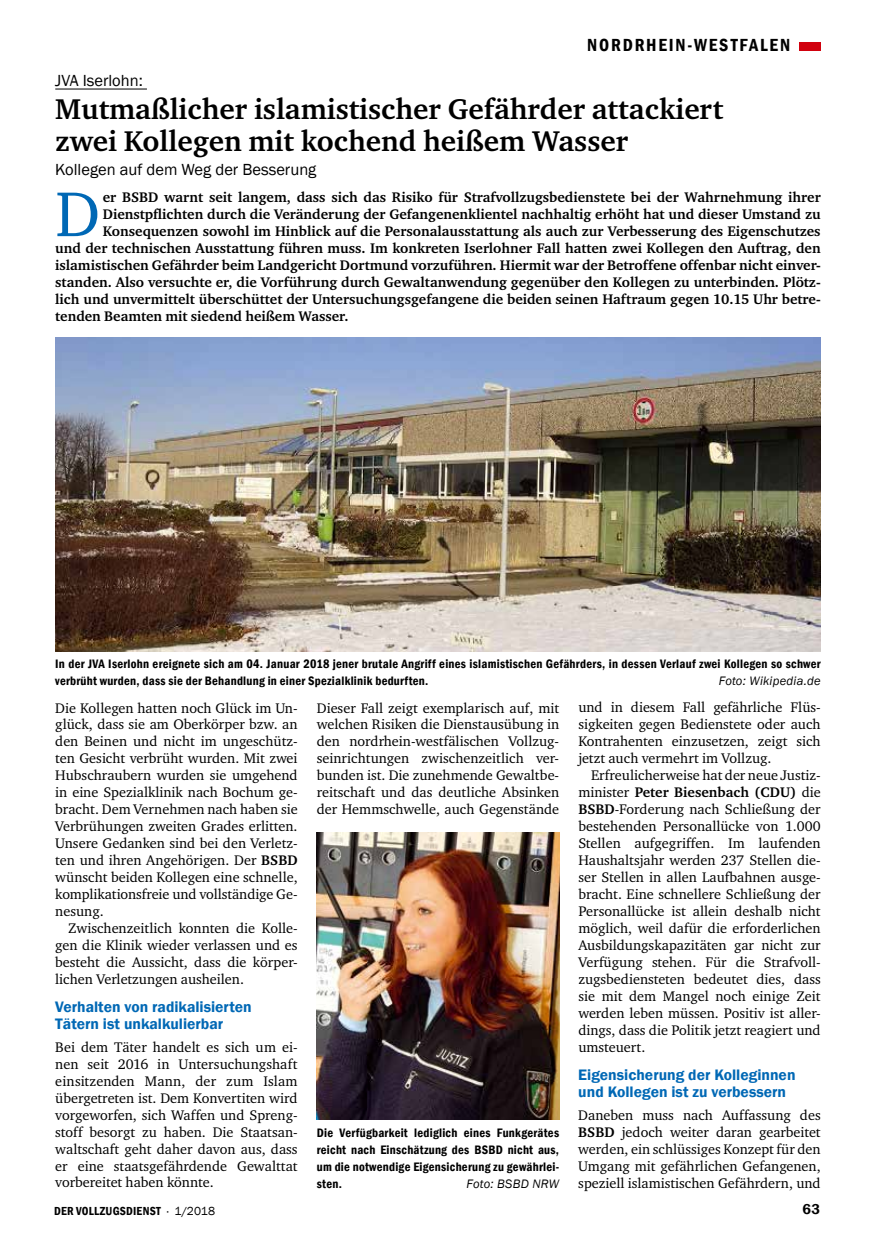
<style>
.page{position:relative;width:876px;height:1251px;background:#fff}
.page>*{position:absolute;margin:0;border:0;box-sizing:border-box;transform-origin:0 0}
.t1{font:64.8px "Charter ITC";color:#0068b5}
.t2{font:700 29.25px/31.5px "Charter ITC";color:#000}
.t3{font:600 condensed 18px "Franklin Gothic";letter-spacing:.1em;color:#000}
.t4{font:16.5px "Franklin Gothic";color:#000}
.t5{font:600 15.6px/17px "Franklin Gothic";color:#0068b5}
.t6{font:600 14.7px "Franklin Gothic";color:#000}
.t7{font:14.25px/17px "Charter ITC";color:#000;text-align:justify}
.t8{font:700 14.25px "Charter ITC";color:#000}
.t9{font:600 condensed 12.6px/17px "Franklin Gothic";letter-spacing:.02em;color:#000}
.t10{font:italic 12.6px "Franklin Gothic";letter-spacing:.02em;color:#000}
.t11{font:600 condensed 12px "Franklin Gothic";letter-spacing:.02em;color:#000}
.s1{font-weight:700}
.s2{font-weight:400}
.s3{font-weight:400;font-stretch:normal}
</style>
<div class="page">
<div style="left:799px;top:43px;width:22px;height:8px;background:#d1010e"></div>
<hr style="left:55px;top:89px;width:92px;height:1px;background:#000">
<img style="left:55px;top:337px;width:766px;height:314px">
<img style="left:317px;top:832px;width:242px;height:286px">
<p class="t3" style="left:587px;top:33px;width:204px">NORDRHEIN-WESTFALEN</p>
<p class="t4" style="left:55px;top:70px;width:89px">JVA Iserlohn:</p>
<p class="t2" style="left:55px;top:94px;width:669px">Mutmaßlicher islamistischer Gefährder attackiert zwei Kollegen mit kochend heißem Wasser</p>
<p class="t4" style="left:55px;top:159px;width:263px">Kollegen auf dem Weg der Besserung</p>
<p class="t1" style="left:55px;top:173px;width:46px">D</p>
<p class="t8" style="left:103px;top:188px;width:719px">er BSBD warnt seit langem, dass sich das Risiko für Strafvollzugsbedienstete bei der Wahrnehmung ihrer</p>
<p class="t8" style="left:103px;top:205px;width:719px">Dienstpflichten durch die Veränderung der Gefangenenklientel nachhaltig erhöht hat und dieser Umstand zu</p>
<p class="t8" style="left:103px;top:222px;width:719px">Konsequenzen sowohl im Hinblick auf die Personalausstattung als auch zur Verbesserung des Eigenschutzes</p>
<p class="t8" style="left:55px;top:239px;width:767px">und der technischen Ausstattung führen muss. Im konkreten Iserlohner Fall hatten zwei Kollegen den Auftrag, den</p>
<p class="t8" style="left:55px;top:256px;width:767px">islamistischen Gefährder beim Landgericht Dortmund vorzuführen. Hiermit war der Betroffene offenbar nicht einver-</p>
<p class="t8" style="left:55px;top:273px;width:767px">standen. Also versuchte er, die Vorführung durch Gewaltanwendung gegenüber den Kollegen zu unterbinden. Plötz-</p>
<p class="t8" style="left:55px;top:290px;width:767px">lich und unvermittelt überschüttet der Untersuchungsgefangene die beiden seinen Haftraum gegen 10.15 Uhr betre-</p>
<p class="t8" style="left:55px;top:307px;width:295px">tenden Beamten mit siedend heißem Wasser.</p>
<p class="t9" style="left:55px;top:655px;width:767px">In der JVA Iserlohn ereignete sich am 04. Januar 2018 jener brutale Angriff eines islamistischen Gefährders, in dessen Verlauf zwei Kollegen so schwer verbrüht wurden, dass sie der Behandlung in einer Spezialklinik bedurften.</p>
<p class="t10" style="left:719px;top:673px;width:103px">Foto: Wikipedia.de</p>
<p class="t7" style="left:55px;top:699px;width:244px">Die Kollegen hatten noch Glück im Un-</p>
<p class="t7" style="left:55px;top:716px;width:244px">glück, dass sie am Oberkörper bzw. an</p>
<p class="t7" style="left:55px;top:733px;width:244px">den Beinen und nicht im ungeschütz-</p>
<p class="t7" style="left:55px;top:749px;width:244px">ten Gesicht verbrüht wurden. Mit zwei</p>
<p class="t7" style="left:55px;top:766px;width:244px">Hubschraubern wurden sie umgehend</p>
<p class="t7" style="left:55px;top:783px;width:244px">in eine Spezialklinik nach Bochum ge-</p>
<p class="t7" style="left:55px;top:800px;width:244px">bracht. Dem Vernehmen nach haben sie</p>
<p class="t7" style="left:55px;top:817px;width:244px">Verbrühungen zweiten Grades erlitten.</p>
<p class="t7" style="left:55px;top:834px;width:244px">Unsere Gedanken sind bei den Verletz-</p>
<p class="t7" style="left:55px;top:851px;width:244px">ten und ihren Angehörigen. Der <span class="s1">BSBD</span></p>
<p class="t7" style="left:55px;top:868px;width:244px">wünscht beiden Kollegen eine schnelle,</p>
<p class="t7" style="left:55px;top:885px;width:243px">komplikationsfreie und vollständige Ge-</p>
<p class="t7" style="left:55px;top:902px;width:50px">nesung.</p>
<p class="t7" style="left:68px;top:919px;width:231px">Zwischenzeitlich konnten die Kolle-</p>
<p class="t7" style="left:55px;top:936px;width:244px">gen die Klinik wieder verlassen und es</p>
<p class="t7" style="left:55px;top:953px;width:244px">besteht die Aussicht, dass die körper-</p>
<p class="t7" style="left:55px;top:970px;width:190px">lichen Verletzungen ausheilen.</p>
<p class="t5" style="left:55px;top:998px;width:198px">Verhalten von radikalisierten<br>Tätern ist unkalkulierbar</p>
<p class="t7" style="left:55px;top:1038px;width:244px">Bei dem Täter handelt es sich um ei&shy;nen seit 2016 in Untersuchungshaft einsitzenden Mann, der zum Islam übergetreten ist. Dem Konvertiten wird vorgeworfen, sich Waffen und Spreng&shy;stoff besorgt zu haben. Die Staatsan&shy;waltschaft geht daher davon aus, dass er eine staatsgefährdende Gewalttat vorbereitet haben könnte.</p>
<p class="t7" style="left:317px;top:699px;width:244px">Dieser Fall zeigt exemplarisch auf, mit welchen Risiken die Dienstausübung in den nordrhein-westfälischen Vollzug&shy;seinrichtungen zwischenzeitlich ver&shy;bunden ist. Die zunehmende Gewaltbe&shy;reitschaft und das deutliche Absinken der Hemmschwelle, auch Gegenstände</p>
<p class="t7" style="left:578px;top:699px;width:244px">und in diesem Fall gefährliche Flüs-</p>
<p class="t7" style="left:578px;top:716px;width:244px">sigkeiten gegen Bedienstete oder auch</p>
<p class="t7" style="left:578px;top:733px;width:244px">Kontrahenten einzusetzen, zeigt sich</p>
<p class="t7" style="left:578px;top:749px;width:195px">jetzt auch vermehrt im Vollzug.</p>
<p class="t7" style="left:591px;top:766px;width:231px">Erfreulicherweise hat der neue Justiz-</p>
<p class="t8" style="left:578px;top:783px;width:244px"><span class="s2">minister</span> Peter Biesenbach (CDU) <span class="s2">die</span></p>
<p class="t7" style="left:578px;top:800px;width:244px"><span class="s1">BSBD</span>-Forderung nach Schließung der</p>
<p class="t7" style="left:578px;top:817px;width:244px">bestehenden Personallücke von 1.000</p>
<p class="t7" style="left:578px;top:834px;width:244px">Stellen aufgegriffen. Im laufenden</p>
<p class="t7" style="left:578px;top:851px;width:244px">Haushaltsjahr werden 237 Stellen die-</p>
<p class="t7" style="left:578px;top:868px;width:244px">ser Stellen in allen Laufbahnen ausge-</p>
<p class="t7" style="left:578px;top:885px;width:244px">bracht. Eine schnellere Schließung der</p>
<p class="t7" style="left:578px;top:902px;width:244px">Personallücke ist allein deshalb nicht</p>
<p class="t7" style="left:578px;top:919px;width:244px">möglich, weil dafür die erforderlichen</p>
<p class="t7" style="left:578px;top:936px;width:244px">Ausbildungskapazitäten gar nicht zur</p>
<p class="t7" style="left:578px;top:953px;width:244px">Verfügung stehen. Für die Strafvoll-</p>
<p class="t7" style="left:578px;top:970px;width:244px">zugsbediensteten bedeutet dies, dass</p>
<p class="t7" style="left:578px;top:987px;width:244px">sie mit dem Mangel noch einige Zeit</p>
<p class="t7" style="left:578px;top:1004px;width:244px">werden leben müssen. Positiv ist aller-</p>
<p class="t7" style="left:578px;top:1021px;width:244px">dings, dass die Politik jetzt reagiert und</p>
<p class="t7" style="left:578px;top:1037px;width:69px">umsteuert.</p>
<p class="t5" style="left:578px;top:1065px;width:219px">Eigensicherung der Kolleginnen und Kollegen ist zu verbessern</p>
<p class="t7" style="left:578px;top:1106px;width:244px">Daneben muss nach Auffassung des <span class="s1">BSBD</span> jedoch weiter daran gearbeitet werden, ein schlüssiges Konzept für den Umgang mit gefährlichen Gefangenen, speziell islamistischen Gefährdern, und</p>
<p class="t9" style="left:317px;top:1123px;width:244px;text-align:justify">Die Verfügbarkeit lediglich eines Funkgerätes reicht nach Einschätzung des BSBD nicht aus, um die notwendige Eigensicherung zu gewährlei&shy;sten.</p>
<p class="t10" style="left:467px;top:1175px;width:94px">Foto: BSBD NRW</p>
<p class="t11" style="left:54px;top:1202px;width:162px">DER VOLLZUGSDIENST <span class="s3">· 1/2018</span></p>
<p class="t6" style="left:803px;top:1200px;width:19px">63</p>
</div>
